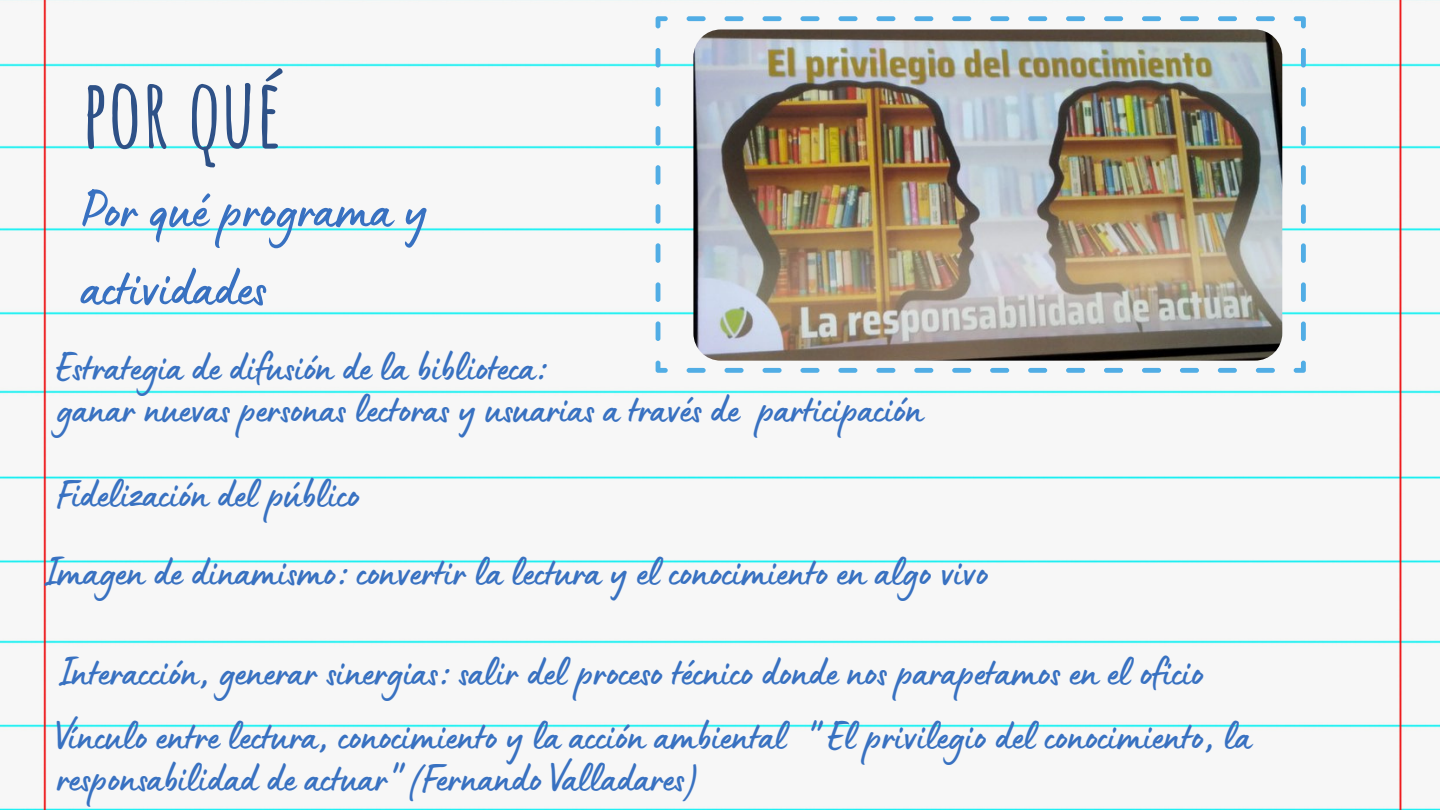
<style>
.page{position:relative;width:1440px;height:810px;background:#fff}
.page>*{position:absolute;margin:0;border:0;box-sizing:border-box;transform-origin:0 0}
.t1{font:700 95px "Amatic SC";color:#2e5187}
.t2{font:56px/78px "Lumios Marker";color:#3871c1}
.t3{font:42px/42px "Lumios Marker";color:#3871c1}
</style>
<div class="page">
<img style="left:0;top:0;width:1440px;height:810px">
<svg style="left:656px;top:16px;width:650px;height:357px"></svg>
<img style="left:693px;top:29px;width:589px;height:332px;border-radius:27px">
<h1 class="t1" style="left:81px;top:51px;width:203px">POR QUÉ</h1>
<h2 class="t2" style="left:81px;top:181px;width:348px">Por qué programa y actividades</h2>
<p class="t3" style="left:57px;top:354px;width:868px">Estrategia de difusión de la biblioteca:<br>ganar nuevas personas lectoras y usuarias a través de participación</p>
<p class="t3" style="left:42px;top:462px;width:947px;line-height:78.7px;text-indent:14px">Fidelización del público<br>Imagen de dinamismo: convertir la lectura y el conocimiento en algo vivo</p>
<p class="t3" style="left:57px;top:659px;width:1149px">Interacción, generar sinergias: salir del proceso técnico donde nos parapetamos en el oficio</p>
<p class="t3" style="left:57px;top:722px;width:1196px">Vínculo entre lectura, conocimiento y la acción ambiental " El privilegio del conocimiento, la responsabilidad de actuar" (Fernando Valladares)</p>
</div>
